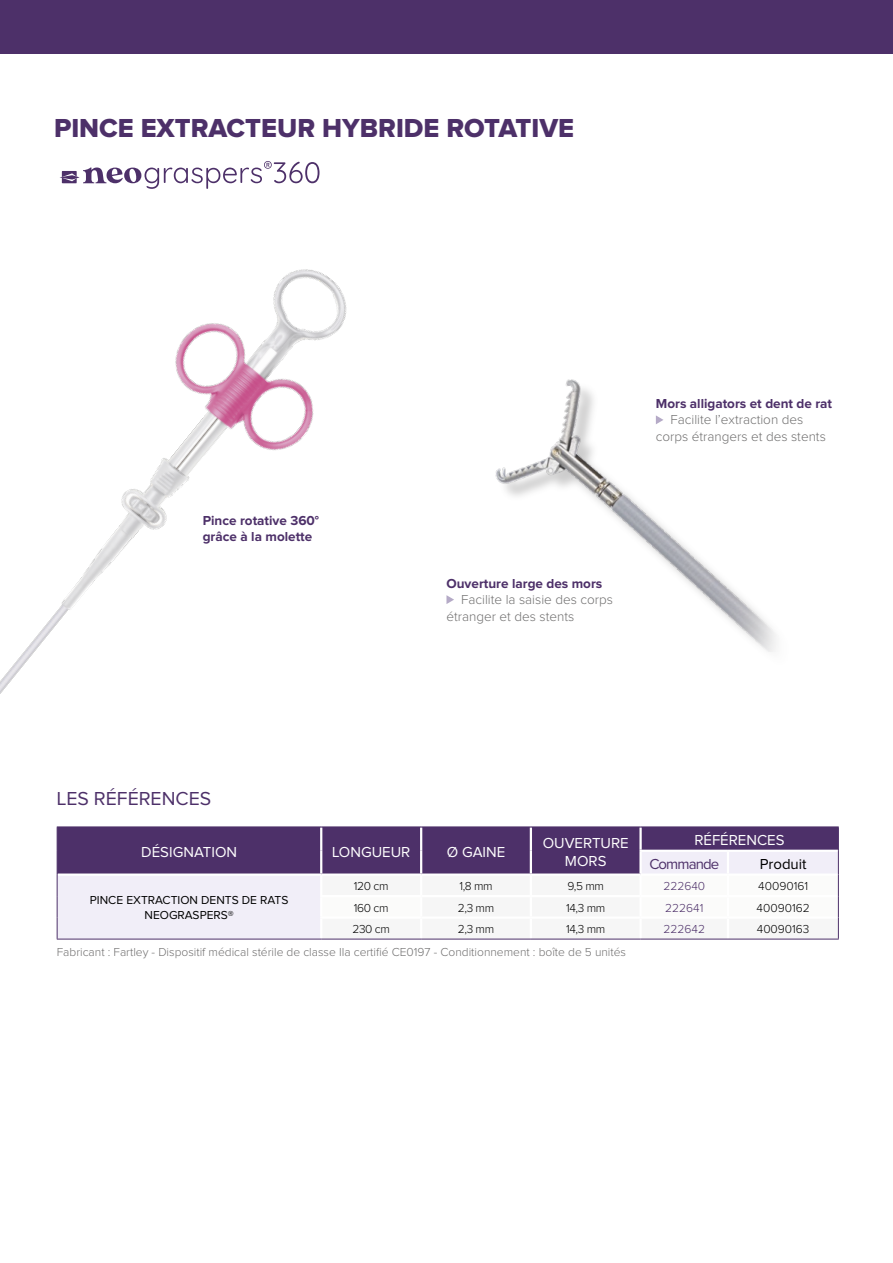
<style>
.page{position:relative;width:893px;height:1263px;background:#fff}
.page>*{position:absolute;margin:0;border:0;box-sizing:border-box;transform-origin:0 0}
.t1{font:27px "Proxima Nova Extrabld";color:#4d3069}
.t2{font:19.5px "Proxima Nova";color:#4d3069}
.t3{font:15px/18px "Proxima Nova";color:#fff;text-align:center}
.t4{font:15px "Proxima Nova";letter-spacing:-.06em;color:#4d3069}
.t5{font:15px "Proxima Nova";color:#000}
.t6{font:300 13.5px/16.5px "Proxima Nova";color:#706f6f;text-align:center}
.t7{font:700 13.5px/16.2px "Proxima Nova";color:#4d3069}
.t8{font:300 12px "Proxima Nova";color:#706f6f}
.t9{font:300 12px "Proxima Nova";color:#000}
.t10{font:12px/14.4px "Proxima Nova";color:#000;text-align:center}
.t11{font:300 12px "Proxima Nova";color:#4d3069}
</style>
<div class="page">
<div style="left:0;top:0;width:893px;height:54px;background:#4d3069"></div>
<hr style="left:531px;top:826px;width:110px;height:1px;background:#4d3069">
<hr style="left:641px;top:826px;width:87px;height:1px;background:#4d3069">
<hr style="left:728px;top:826px;width:111px;height:1px;background:#4d3069">
<svg style="left:57px;top:827px;width:782px;height:112px"></svg>
<hr style="left:57px;top:939px;width:264px;height:1px;background:#4d3069">
<hr style="left:421px;top:939px;width:110px;height:1px;background:#4d3069">
<hr style="left:531px;top:939px;width:110px;height:1px;background:#4d3069">
<hr style="left:321px;top:939px;width:100px;height:1px;background:#4d3069">
<hr style="left:641px;top:939px;width:87px;height:1px;background:#4d3069">
<hr style="left:728px;top:939px;width:111px;height:1px;background:#4d3069">
<img style="left:599px;top:416px;width:177px;height:235px">
<img style="left:0;top:161px;width:599px;height:754px">
<svg style="left:656px;top:415px;width:7px;height:9px"></svg>
<svg style="left:446px;top:595px;width:8px;height:9px"></svg>
<h1 class="t1" style="left:54px;top:116px;width:522px">PINCE EXTRACTEUR HYBRIDE ROTATIVE</h1>
<p class="t7" style="left:203px;top:513px;width:118px">Pince rotative 360° grâce à la molette</p>
<p class="t7" style="left:656px;top:396px;width:178px">Mors alligators et dent de rat</p>
<p class="t6" style="left:656px;top:412px;width:171px">Facilite l’extraction des<br>corps étrangers et des stents</p>
<p class="t7" style="left:446px;top:576px;width:157px">Ouverture large des mors</p>
<p class="t6" style="left:446px;top:592px;width:168px;text-align:left;text-indent:15px">Facilite la saisie des corps étranger et des stents</p>
<h2 class="t2" style="left:57px;top:790px;width:156px">LES RÉFÉRENCES</h2>
<p class="t3" style="left:141px;top:843px;width:97px">DÉSIGNATION</p>
<p class="t3" style="left:332px;top:843px;width:80px">LONGUEUR</p>
<p class="t3" style="left:447px;top:843px;width:60px">Ø GAINE</p>
<p class="t3" style="left:543px;top:834px;width:88px">OUVERTURE<br>MORS</p>
<p class="t3" style="left:694px;top:831px;width:92px">RÉFÉRENCES</p>
<p class="t4" style="left:649px;top:857px;width:71px">Commande</p>
<p class="t5" style="left:760px;top:857px;width:49px">Produit</p>
<p class="t9" style="left:354px;top:881px;width:36px">120 cm</p>
<p class="t9" style="left:459px;top:881px;width:35px">1,8 mm</p>
<p class="t9" style="left:567px;top:881px;width:38px">9,5 mm</p>
<p class="t11" style="left:663px;top:881px;width:43px">222640</p>
<p class="t9" style="left:758px;top:881px;width:51px">40090161</p>
<p class="t9" style="left:354px;top:902px;width:36px">160 cm</p>
<p class="t9" style="left:458px;top:902px;width:38px">2,3 mm</p>
<p class="t9" style="left:566px;top:902px;width:41px">14,3 mm</p>
<p class="t11" style="left:665px;top:902px;width:40px">222641</p>
<p class="t9" style="left:757px;top:902px;width:55px">40090162</p>
<p class="t9" style="left:352px;top:923px;width:39px">230 cm</p>
<p class="t9" style="left:458px;top:923px;width:38px">2,3 mm</p>
<p class="t9" style="left:566px;top:923px;width:41px">14,3 mm</p>
<p class="t11" style="left:663px;top:923px;width:43px">222642</p>
<p class="t9" style="left:757px;top:923px;width:54px">40090163</p>
<p class="t8" style="left:57px;top:946px;width:571px">Fabricant : Fartley - Dispositif médical stérile de classe IIa certifié CE0197 - Conditionnement : boîte de 5 unités</p>
<p class="t10" style="left:90px;top:894px;width:200px">PINCE EXTRACTION DENTS DE RATS<br>NEOGRASPERS®</p>
</div>
